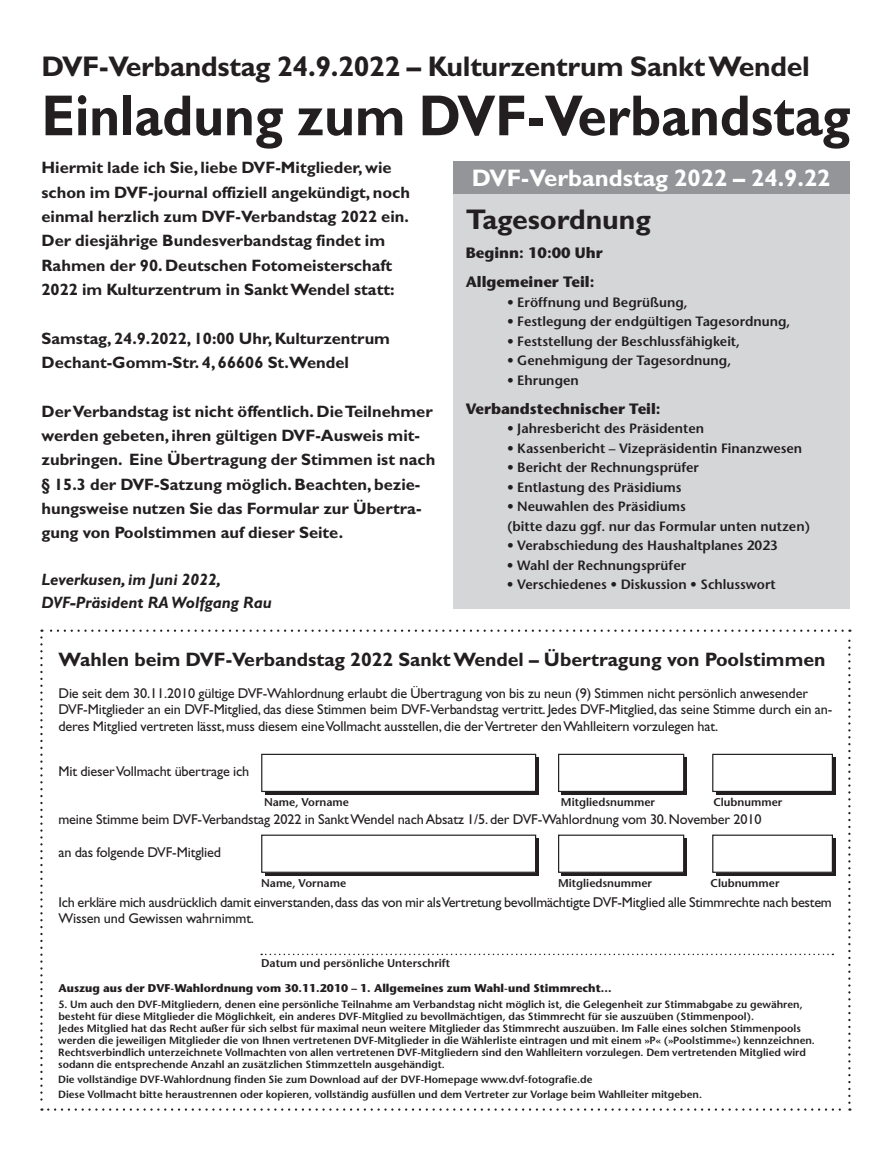
<style>
.page{position:relative;width:893px;height:1167px;background:#fff}
.page>*{position:absolute;margin:0;border:0;box-sizing:border-box;transform-origin:0 0}
.t1{font:700 58.05px "Gill Sans";color:#231f20;scale:.91 1}
.t2{font:700 28.5px "Gill Sans";letter-spacing:-.01em;color:#231f20}
.t3{font:700 24px "Gill Sans";color:#fff}
.t4{font:700 19.5px "Gill Sans";color:#231f20}
.t5{font:700 16.5px/24.3px "Gill Sans";color:#231f20}
.t6{font:italic 700 16.5px/23.4px "Gill Sans";color:#231f20}
.t7{font:700 15px/29.2px "Stone Sans";color:#231f20}
.t8{font:14.25px/16.5px "Gill Sans";letter-spacing:-.01em;color:#231f20}
.t9{font:600 13.5px/19.5px "Stone Sans";color:#231f20}
.t10{font:600 11.25px "Stone Sans";color:#231f20}
.t11{font:700 11.25px "Stone Sans";color:#231f20}
.t12{font:600 10.5px/12px "Stone Sans";color:#231f20}
</style>
<div class="page">
<div style="left:453px;top:179px;width:396px;height:429px;background:#d5d6d8"></div>
<div style="left:453px;top:161px;width:396px;height:33px;background:#939598"></div>
<svg style="left:40px;top:629px;width:810px;height:481px"></svg>
<h2 class="t2" style="left:41px;top:50px;width:770px">DVF-Verbandstag 24.9.2022 – Kulturzentrum Sankt Wendel</h2>
<h1 class="t1" style="left:41px;top:81px;width:891px">Einladung zum DVF-Verbandstag</h1>
<h3 class="t3" style="left:472px;top:163px;width:360px">DVF-Verbandstag 2022 – 24.9.22</h3>
<h2 class="t2" style="left:466px;top:202px;width:187px">Tagesordnung</h2>
<h3 class="t7" style="left:466px;top:238px;width:138px">Beginn: 10:00 Uhr<br>Allgemeiner Teil:</h3>
<p class="t9" style="left:507px;top:292px;width:182px">• Eröffnung und Begrüßung,</p>
<p class="t9" style="left:507px;top:311px;width:285px">• Festlegung der endgültigen Tagesordnung,</p>
<p class="t9" style="left:507px;top:331px;width:235px">• Feststellung der Beschlussfähigkeit,</p>
<p class="t9" style="left:507px;top:350px;width:226px">• Genehmigung der Tagesordnung,</p>
<p class="t9" style="left:507px;top:370px;width:73px">• Ehrungen</p>
<h3 class="t7" style="left:466px;top:394px;width:196px">Verbandstechnischer Teil:</h3>
<p class="t9" style="left:507px;top:419px;width:199px">• Jahresbericht des Präsidenten</p>
<p class="t9" style="left:507px;top:438px;width:297px">• Kassenbericht – Vizepräsidentin Finanzwesen</p>
<p class="t9" style="left:507px;top:458px;width:193px">• Bericht der Rechnungsprüfer</p>
<p class="t9" style="left:507px;top:477px;width:176px">• Entlastung des Präsidiums</p>
<p class="t9" style="left:507px;top:497px;width:305px">• Neuwahlen des Präsidiums<br>(bitte dazu ggf. nur das Formular unten nutzen)</p>
<p class="t9" style="left:507px;top:536px;width:272px">• Verabschiedung des Haushaltplanes 2023</p>
<p class="t9" style="left:507px;top:555px;width:181px">• Wahl der Rechnungsprüfer</p>
<p class="t9" style="left:507px;top:575px;width:270px">• Verschiedenes • Diskussion • Schlusswort</p>
<p class="t5" style="left:41px;top:156px;width:370px">Hiermit lade ich Sie, liebe DVF-Mitglieder, wie schon im DVF-journal offiziell angekündigt, noch einmal herzlich zum DVF-Verbandstag 2022 ein.<br>Der diesjährige Bundesverbandstag findet im Rahmen der 90. Deutschen Fotomeisterschaft 2022 im Kulturzentrum in Sankt Wendel statt:</p>
<h3 class="t5" style="left:41px;top:326px;width:350px">Samstag, 24.9.2022, 10:00 Uhr, Kulturzentrum<br>Dechant-Gomm-Str. 4, 66606 St.Wendel</h3>
<p class="t5" style="left:41px;top:399px;width:395px">Der Verbandstag ist nicht öffentlich. Die Teilnehmer werden gebeten, ihren gültigen DVF-Ausweis mit&shy;zubringen. Eine Übertragung der Stimmen ist nach § 15.3 der DVF-Satzung möglich. Beachten, bezie&shy;hungsweise nutzen Sie das Formular zur Übertra&shy;gung von Poolstimmen auf dieser Seite.</p>
<h3 class="t6" style="left:41px;top:568px;width:232px">Leverkusen, im Juni 2022,<br>DVF-Präsident RA Wolfgang Rau</h3>
<h3 class="t4" style="left:58px;top:648px;width:768px">Wahlen beim DVF-Verbandstag 2022 Sankt Wendel – Übertragung von Poolstimmen</h3>
<p class="t8" style="left:58px;top:685px;width:775px">Die seit dem 30.11.2010 gültige DVF-Wahlordnung erlaubt die Übertragung von bis zu neun (9) Stimmen nicht persönlich anwesender<br>DVF-Mitglieder an ein DVF-Mitglied, das diese Stimmen beim DVF-Verbandstag vertritt. Jedes DVF-Mitglied, das seine Stimme durch ein an&shy;deres Mitglied vertreten lässt, muss diesem eine Vollmacht ausstellen, die der Vertreter den Wahlleitern vorzulegen hat.</p>
<h3 class="t8" style="left:58px;top:763px;width:192px">Mit dieser Vollmacht übertrage ich</h3>
<h3 class="t8" style="left:58px;top:811px;width:705px">meine Stimme beim DVF-Verbandstag 2022 in Sankt Wendel nach Absatz 1/5. der DVF-Wahlordnung vom 30. November 2010</h3>
<h3 class="t8" style="left:58px;top:843px;width:164px">an das folgende DVF-Mitglied</h3>
<h3 class="t8" style="left:58px;top:893px;width:775px">Ich erkläre mich ausdrücklich damit einverstanden, dass das von mir als Vertretung bevollmächtigte DVF-Mitglied alle Stimmrechte nach bestem<br>Wissen und Gewissen wahrnimmt.</h3>
<p class="t10" style="left:264px;top:795px;width:86px">Name, Vorname</p>
<p class="t10" style="left:561px;top:795px;width:96px">Mitgliedsnummer</p>
<p class="t10" style="left:713px;top:795px;width:71px">Clubnummer</p>
<p class="t10" style="left:261px;top:876px;width:86px">Name, Vorname</p>
<p class="t10" style="left:558px;top:876px;width:96px">Mitgliedsnummer</p>
<p class="t10" style="left:710px;top:876px;width:71px">Clubnummer</p>
<p class="t10" style="left:261px;top:955px;width:191px">Datum und persönliche Unterschrift</p>
<p class="t11" style="left:58px;top:981px;width:555px">Auszug aus der DVF-Wahlordnung vom 30.11.2010 – 1. Allgemeines zum Wahl-und Stimmrecht...</p>
<p class="t12" style="left:58px;top:998px;width:758px">5. Um auch den DVF-Mitgliedern, denen eine persönliche Teilnahme am Verbandstag nicht möglich ist, die Gelegenheit zur Stimmabgabe zu gewähren, besteht für diese Mitglieder die Möglichkeit, ein anderes DVF-Mitglied zu bevollmächtigen, das Stimmrecht für sie auszuüben (Stimmenpool).<br>Jedes Mitglied hat das Recht außer für sich selbst für maximal neun weitere Mitglieder das Stimmrecht auszuüben. Im Falle eines solchen Stimmenpools werden die jeweiligen Mitglieder die von Ihnen vertretenen DVF-Mitglieder in die Wählerliste eintragen und mit einem »P« (»Poolstimme«) kennzeichnen.<br>Rechtsverbindlich unterzeichnete Vollmachten von allen vertretenen DVF-Mitgliedern sind den Wahlleitern vorzulegen. Dem vertretenden Mitglied wird sodann die entsprechende Anzahl an zusätzlichen Stimmzetteln ausgehändigt.</p>
<p class="t12" style="left:58px;top:1072px;width:645px;line-height:15px">Die vollständige DVF-Wahlordnung finden Sie zum Download auf der DVF-Homepage www.dvf-fotografie.de<br>Diese Vollmacht bitte heraustrennen oder kopieren, vollständig ausfüllen und dem Vertreter zur Vorlage beim Wahlleiter mitgeben.</p>
</div>
